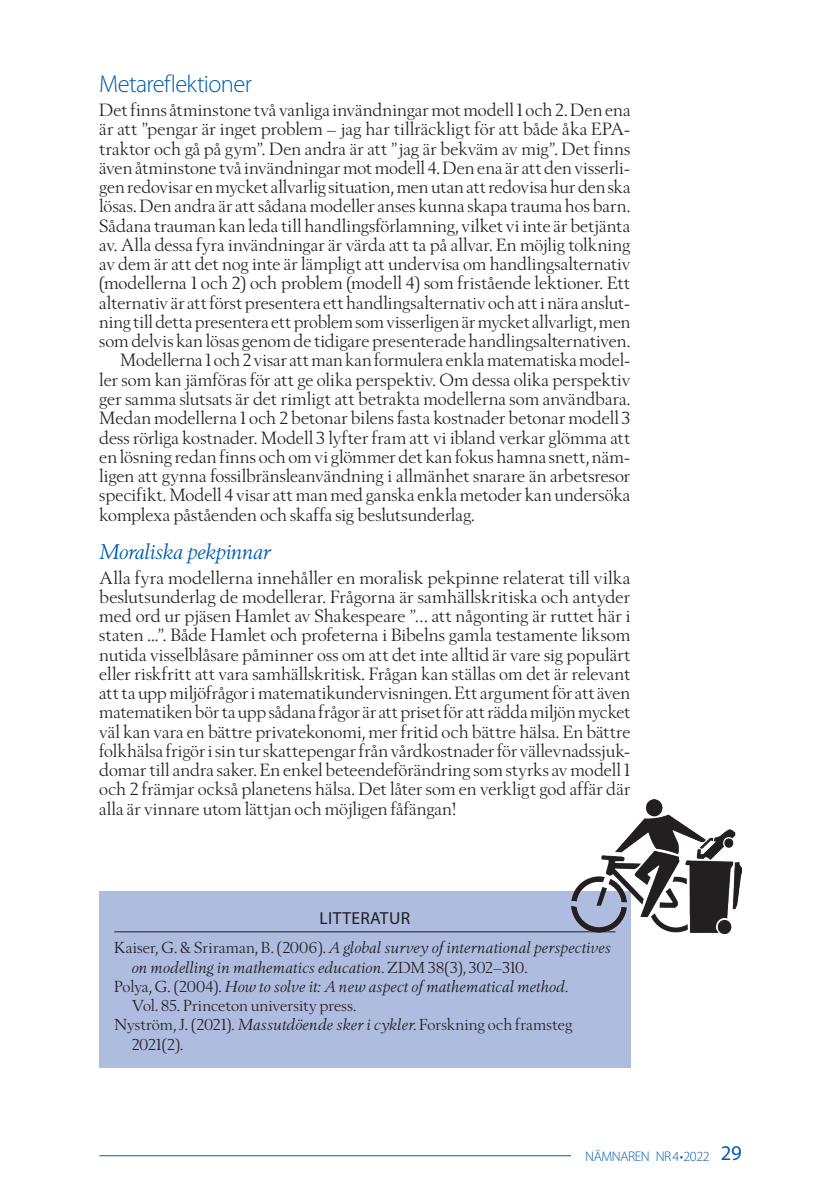
<style>
.page{position:relative;width:819px;height:1201px;background:#fff}
.page>*{position:absolute;margin:0;border:0;box-sizing:border-box;transform-origin:0 0}
.t1{font:300 24.5px "Myriad Pro";letter-spacing:-.025em;color:#015dad}
.t2{font:italic 21px "Berling Nova Display Pro";letter-spacing:-.02em;color:#015dad}
.t3{font:17.5px/19.2px "Berling Nova Display Pro";letter-spacing:.005em;color:#231f20;text-align:justify}
.t4{font:17.5px "Myriad Pro";letter-spacing:.02em;color:#231f20}
.t5{font:italic 15.75px "Berling Nova Display Pro";letter-spacing:.005em;color:#231f20}
.t6{font:15.75px "Berling Nova Display Pro";color:#231f20}
.t7{font:300 14px "Myriad Pro";letter-spacing:-.03em;color:#015dad}
.s1{font-style:normal}
.s2{font-style:italic}
.s3{font-weight:400;font-size:21px}
</style>
<div class="page">
<hr style="left:99px;top:1155px;width:472px;height:1px;background:#015dad">
<div style="left:99px;top:890px;width:531px;height:177px;background:#aebcdf"></div>
<hr style="left:114px;top:931px;width:501px;height:1px;background:#231f20">
<img style="left:572px;top:799px;width:169px;height:134px">
<h1 class="t1" style="left:99px;top:70px;width:154px">Metareflektioner</h1>
<p class="t3" style="left:99px;top:100px;width:532px">Det finns åtminstone två vanliga invändningar mot modell 1 och 2. Den ena</p>
<p class="t3" style="left:99px;top:119px;width:532px">är att ”pengar är inget problem – jag har tillräckligt för att både åka EPA-</p>
<p class="t3" style="left:99px;top:139px;width:532px">traktor och gå på gym”. Den andra är att ”jag är bekväm av mig”. Det finns</p>
<p class="t3" style="left:99px;top:158px;width:532px">även åtminstone två invändningar mot modell 4. Den ena är att den visserli-</p>
<p class="t3" style="left:99px;top:177px;width:532px">gen redovisar en mycket allvarlig situation, men utan att redovisa hur den ska</p>
<p class="t3" style="left:99px;top:196px;width:532px">lösas. Den andra är att sådana modeller anses kunna skapa trauma hos barn.</p>
<p class="t3" style="left:99px;top:216px;width:532px">Sådana trauman kan leda till handlingsförlamning, vilket vi inte är betjänta</p>
<p class="t3" style="left:99px;top:235px;width:532px">av. Alla dessa fyra invändningar är värda att ta på allvar. En möjlig tolkning</p>
<p class="t3" style="left:99px;top:254px;width:532px">av dem är att det nog inte är lämpligt att undervisa om handlingsalternativ</p>
<p class="t3" style="left:99px;top:273px;width:532px">(modellerna 1 och 2) och problem (modell 4) som fristående lektioner. Ett</p>
<p class="t3" style="left:99px;top:293px;width:532px">alternativ är att först presentera ett handlingsalternativ och att i nära anslut-</p>
<p class="t3" style="left:99px;top:312px;width:532px">ning till detta presentera ett problem som visserligen är mycket allvarligt, men</p>
<p class="t3" style="left:99px;top:331px;width:532px">som delvis kan lösas genom de tidigare presenterade handlingsalternativen.</p>
<p class="t3" style="left:120px;top:350px;width:511px">Modellerna 1 och 2 visar att man kan formulera enkla matematiska model-</p>
<p class="t3" style="left:99px;top:370px;width:532px">ler som kan jämföras för att ge olika perspektiv. Om dessa olika perspektiv</p>
<p class="t3" style="left:99px;top:389px;width:532px">ger samma slutsats är det rimligt att betrakta modellerna som användbara.</p>
<p class="t3" style="left:99px;top:408px;width:532px">Medan modellerna 1 och 2 betonar bilens fasta kostnader betonar modell 3</p>
<p class="t3" style="left:99px;top:427px;width:532px">dess rörliga kostnader. Modell 3 lyfter fram att vi ibland verkar glömma att</p>
<p class="t3" style="left:99px;top:447px;width:532px">en lösning redan finns och om vi glömmer det kan fokus hamna snett, näm-</p>
<p class="t3" style="left:99px;top:466px;width:532px">ligen att gynna fossilbränsleanvändning i allmänhet snarare än arbetsresor</p>
<p class="t3" style="left:99px;top:485px;width:532px">specifikt. Modell 4 visar att man med ganska enkla metoder kan undersöka</p>
<p class="t3" style="left:99px;top:504px;width:377px">komplexa påståenden och skaffa sig beslutsunderlag.</p>
<p class="t2" style="left:99px;top:540px;width:173px">Moraliska pekpinnar</p>
<p class="t3" style="left:99px;top:567px;width:532px">Alla fyra modellerna innehåller en moralisk pekpinne relaterat till vilka beslutsunderlag de modellerar. Frågorna är samhällskritiska och antyder med ord ur pjäsen Hamlet av Shakespeare ”… att någonting är ruttet här i staten ...”. Både Hamlet och profeterna i Bibelns gamla testamente liksom nutida visselblåsare påminner oss om att det inte alltid är vare sig populärt eller riskfritt att vara samhällskritisk. Frågan kan ställas om det är relevant att ta upp miljöfrågor i matematikundervisningen. Ett argument för att även matematiken bör ta upp sådana frågor är att priset för att rädda miljön mycket väl kan vara en bättre privatekonomi, mer fritid och bättre hälsa. En bättre folkhälsa frigör i sin tur skattepengar från vårdkostnader för vällevnadssjuk&shy;domar till andra saker. En enkel beteendeförändring som styrks av modell 1 och 2 främjar också planetens hälsa. Det låter som en verkligt god affär där alla är vinnare utom lättjan och möjligen fåfängan!</p>
<p class="t4" style="left:319px;top:909px;width:92px">LITTERATUR</p>
<p class="t5" style="left:114px;top:938px;width:498px"><span class="s1">Kaiser, G. &amp; Sriraman, B. (2006).</span> A global survey of international perspectives</p>
<p class="t5" style="left:132px;top:958px;width:397px">on modelling in mathematics education. <span class="s1">ZDM 38(3), 302–310.</span></p>
<p class="t5" style="left:114px;top:977px;width:455px"><span class="s1">Polya, G. (2004).</span> How to solve it: A new aspect of mathematical method.</p>
<p class="t6" style="left:132px;top:996px;width:226px">Vol. 85. Princeton university press.</p>
<p class="t6" style="left:114px;top:1015px;width:460px">Nyström, J. (2021). <span class="s2">Massutdöende sker i cykler</span>. Forskning och framsteg</p>
<p class="t6" style="left:132px;top:1034px;width:53px">2021(2).</p>
<p class="t7" style="left:585px;top:1148px;width:158px">NÄMNAREN NR4•2022 <span class="s3">29</span></p>
</div>
